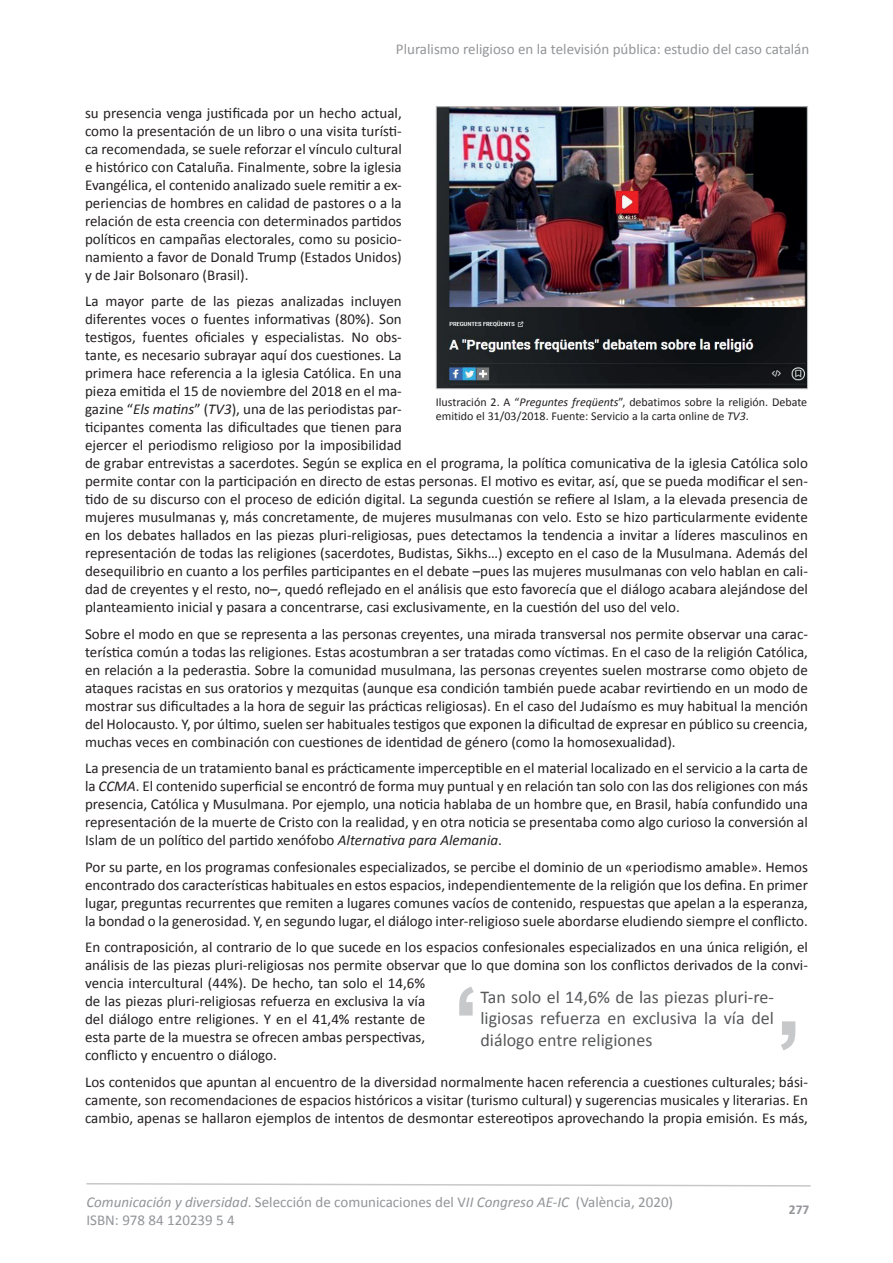
<style>
.page{position:relative;width:893px;height:1263px;background:#fff}
.page>*{position:absolute;margin:0;border:0;box-sizing:border-box;transform-origin:0 0}
.t1{font:18px/21.6px "Calibri";color:#57585a;text-align:justify}
.t2{font:15px/18px "Calibri";color:#231f20;text-align:justify}
.t3{font:15px/18px "Calibri";color:#939598}
.t4{font:700 13.5px "Calibri";color:#939598}
.t5{font:12px/14.4px "Calibri";color:#231f20}
.s1{font-style:italic}
</style>
<div class="page">
<svg style="left:86px;top:1183px;width:725px;height:4px"></svg>
<img style="left:438px;top:108px;width:368px;height:279px">
<div style="left:436px;top:106px;width:372px;height:283px;border:1px solid #c7c8ca"></div>
<svg style="left:781px;top:1021px;width:14px;height:29px"></svg>
<svg style="left:459px;top:987px;width:15px;height:28px"></svg>
<p class="t3" style="left:396px;top:39px;width:415px">Pluralismo religioso en la televisión pública: estudio del caso catalán</p>
<p class="t2" style="left:85px;top:103px;width:318px">su presencia venga justificada por un hecho actual, como la presentación de un libro o una visita turísti&shy;ca recomendada, se suele reforzar el vínculo cultural e histórico con Cataluña. Finalmente, sobre la iglesia Evangélica, el contenido analizado suele remitir a ex&shy;periencias de hombres en calidad de pastores o a la relación de esta creencia con determinados partidos políticos en campañas electorales, como su posicio&shy;namiento a favor de Donald Trump (Estados Unidos) y de Jair Bolsonaro (Brasil).</p>
<p class="t2" style="left:85px;top:291px;width:724px;text-align:left">La mayor parte de las piezas analizadas incluyen<br>diferentes voces o fuentes informativas (80%). Son<br>testigos, fuentes oficiales y especialistas. No obs-<br>tante, es necesario subrayar aquí dos cuestiones. La<br>primera hace referencia a la iglesia Católica. En una<br>pieza emitida el 15 de noviembre del 2018 en el ma-<br>gazine “<span class="s1">Els matins</span>” (<span class="s1">TV3</span>), una de las periodistas par-<br>ticipantes comenta las dificultades que tienen para<br>ejercer el periodismo religioso por la imposibilidad<br>de grabar entrevistas a sacerdotes. Según se explica en el programa, la política comunicativa de la iglesia Católica solo permite contar con la participación en directo de estas personas. El motivo es evitar, así, que se pueda modificar el sen&shy;tido de su discurso con el proceso de edición digital. La segunda cuestión se refiere al Islam, a la elevada presencia de mujeres musulmanas y, más concretamente, de mujeres musulmanas con velo. Esto se hizo particularmente evidente en los debates hallados en las piezas pluri-religiosas, pues detectamos la tendencia a invitar a líderes masculinos en representación de todas las religiones (sacerdotes, Budistas, Sikhs…) excepto en el caso de la Musulmana. Además del desequilibrio en cuanto a los perfiles participantes en el debate –pues las mujeres musulmanas con velo hablan en cali&shy;dad de creyentes y el resto, no–, quedó reflejado en el análisis que esto favorecía que el diálogo acabara alejándose del planteamiento inicial y pasara a concentrarse, casi exclusivamente, en la cuestión del uso del velo.</p>
<p class="t2" style="left:85px;top:624px;width:724px">Sobre el modo en que se representa a las personas creyentes, una mirada transversal nos permite observar una carac&shy;terística común a todas las religiones. Estas acostumbran a ser tratadas como víctimas. En el caso de la religión Católica, en relación a la pederastia. Sobre la comunidad musulmana, las personas creyentes suelen mostrarse como objeto de ataques racistas en sus oratorios y mezquitas (aunque esa condición también puede acabar revirtiendo en un modo de mostrar sus dificultades a la hora de seguir las prácticas religiosas). En el caso del Judaísmo es muy habitual la mención del Holocausto. Y, por último, suelen ser habituales testigos que exponen la dificultad de expresar en público su creencia, muchas veces en combinación con cuestiones de identidad de género (como la homosexualidad).</p>
<p class="t2" style="left:85px;top:758px;width:724px">La presencia de un tratamiento banal es prácticamente imperceptible en el material localizado en el servicio a la carta de la <span class="s1">CCMA</span>. El contenido superficial se encontró de forma muy puntual y en relación tan solo con las dos religiones con más presencia, Católica y Musulmana. Por ejemplo, una noticia hablaba de un hombre que, en Brasil, había confundido una representación de la muerte de Cristo con la realidad, y en otra noticia se presentaba como algo curioso la conversión al Islam de un político del partido xenófobo <span class="s1">Alternativa para Alemania</span>.</p>
<p class="t2" style="left:85px;top:857px;width:724px">Por su parte, en los programas confesionales especializados, se percibe el dominio de un «periodismo amable». Hemos encontrado dos características habituales en estos espacios, independientemente de la religión que los defina. En primer lugar, preguntas recurrentes que remiten a lugares comunes vacíos de contenido, respuestas que apelan a la esperanza, la bondad o la generosidad. Y, en segundo lugar, el diálogo inter-religioso suele abordarse eludiendo siempre el conflicto.</p>
<p class="t2" style="left:85px;top:937px;width:724px;text-align:left">En contraposición, al contrario de lo que sucede en los espacios confesionales especializados en una única religión, el análisis de las piezas pluri-religiosas nos permite observar que lo que domina son los conflictos derivados de la convi&shy;vencia intercultural (44%). De hecho, tan solo el 14,6%<br>de las piezas pluri-religiosas refuerza en exclusiva la vía<br>del diálogo entre religiones. Y en el 41,4% restante de<br>esta parte de la muestra se ofrecen ambas perspectivas,<br>conflicto y encuentro o diálogo.</p>
<p class="t2" style="left:85px;top:1072px;width:724px">Los contenidos que apuntan al encuentro de la diversidad normalmente hacen referencia a cuestiones culturales; bási&shy;camente, son recomendaciones de espacios históricos a visitar (turismo cultural) y sugerencias musicales y literarias. En cambio, apenas se hallaron ejemplos de intentos de desmontar estereotipos aprovechando la propia emisión. Es más,</p>
<p class="t5" style="left:436px;top:394px;width:373px">Ilustración 2. A “<span class="s1">Preguntes freqüents</span>”, debatimos sobre la religión. Debate emitido el 31/03/2018. Fuente: Servicio a la carta online de <span class="s1">TV3</span>.</p>
<p class="t1" style="left:480px;top:985px;width:295px">Tan solo el 14,6% de las piezas pluri-re&shy;ligiosas refuerza en exclusiva la vía del diálogo entre religiones</p>
<p class="t3" style="left:86px;top:1192px;width:588px"><span class="s1">Comunicación y diversidad</span>. Selección de comunicaciones del V<span class="s1">II Congreso AE-IC</span> (València, 2020)<br>ISBN: 978 84 120239 5 4</p>
<p class="t4" style="left:789px;top:1201px;width:22px">277</p>
</div>
